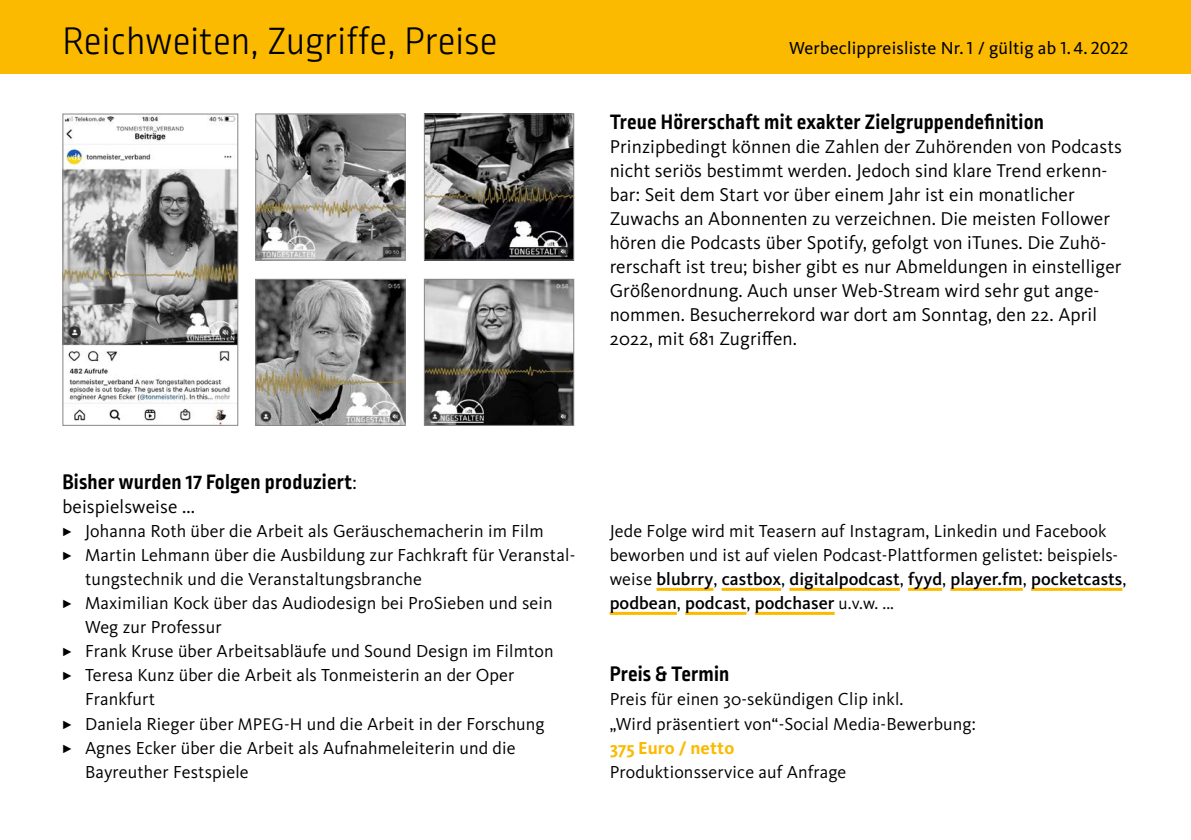
<style>
.page{position:relative;width:1191px;height:840px;background:#fff}
.page>*{position:absolute;margin:0;border:0;box-sizing:border-box;transform-origin:0 0}
.t1{font:300 40px "Ropa Sans Pro";color:#000}
.t2{font:700 22px "Ropa Sans Pro";letter-spacing:.01em;color:#000}
.t3{font:19.2px/24px "Kievit OT";letter-spacing:.005em;color:#000}
.t4{font:18px/24px "Kievit OT";letter-spacing:.01em;color:#000}
.t5{font:18px "Kievit OT";letter-spacing:.01em;color:#000}
.t6{font:700 18px "Kievit OT";letter-spacing:.01em;color:#fbba00}
.s1{font-family:"Kievit OT";font-weight:400;font-size:19.2px}
.s2{font-size:17.4px}
.s3{font-weight:500}
.s4{font-size:17.2px}
</style>
<div class="page">
<div style="left:0;top:0;width:1191px;height:74px;background:#fbba00"></div>
<hr style="left:656px;top:587px;width:57px;height:3px;background:#fbba00">
<hr style="left:721px;top:587px;width:60px;height:3px;background:#fbba00">
<hr style="left:789px;top:587px;width:111px;height:3px;background:#fbba00">
<hr style="left:908px;top:587px;width:34px;height:3px;background:#fbba00">
<hr style="left:950px;top:587px;width:72px;height:3px;background:#fbba00">
<hr style="left:1031px;top:587px;width:91px;height:3px;background:#fbba00">
<hr style="left:609px;top:611px;width:68px;height:3px;background:#fbba00">
<hr style="left:685px;top:611px;width:61px;height:3px;background:#fbba00">
<hr style="left:755px;top:611px;width:79px;height:3px;background:#fbba00">
<img style="left:426px;top:115px;width:146px;height:143px">
<div style="left:424px;top:113px;width:150px;height:147px;border:1px solid #878786"></div>
<img style="left:64px;top:115px;width:172px;height:308px">
<div style="left:62px;top:113px;width:176px;height:312px;border:1px solid #878786"></div>
<img style="left:257px;top:281px;width:146px;height:142px">
<div style="left:255px;top:279px;width:150px;height:146px;border:1px solid #878786"></div>
<img style="left:426px;top:281px;width:146px;height:142px">
<div style="left:424px;top:279px;width:150px;height:146px;border:1px solid #878786"></div>
<img style="left:257px;top:115px;width:146px;height:143px">
<div style="left:255px;top:113px;width:150px;height:147px;border:1px solid #878786"></div>
<h1 class="t1" style="left:62px;top:20px;width:437px">Reichweiten, Zugriffe, Preise</h1>
<p class="t5" style="left:789px;top:37px;width:341px">Werbeclippreisliste Nr. 1 / gültig ab 1. 4. 2022</p>
<p class="t2" style="left:609px;top:109px;width:436px">Treue Hörerschaft mit exakter Zielgruppendefinition</p>
<p class="t3" style="left:609px;top:134px;width:514px">Prinzipbedingt können die Zahlen der Zuhörenden von Podcasts nicht seriös bestimmt werden. Jedoch sind klare Trend erkenn&shy;bar: Seit dem Start vor über einem Jahr ist ein monatlicher Zuwachs an Abonnenten zu verzeichnen. Die meisten Follower hören die Podcasts über Spotify, gefolgt von iTunes. Die Zuhö&shy;rerschaft ist treu; bisher gibt es nur Abmeldungen in einstelliger Größenordnung. Auch unser Web-Stream wird sehr gut ange&shy;nommen. Besucherrekord war dort am Sonntag, den 22. April 2022, mit 681 Zugriffen.</p>
<p class="t2" style="left:62px;top:469px;width:296px">Bisher wurden 17 Folgen produziert<span class="s1">:</span></p>
<p class="t3" style="left:62px;top:494px;width:134px">beispielsweise ...</p>
<p class="t4" style="left:85px;top:519px;width:492px">Johanna Roth über die Arbeit als Geräuschemacherin im Film Martin Lehmann über die Ausbildung zur Fachkraft für Veranstal&shy;tungstechnik und die Veranstaltungsbranche<br>Maximilian Kock über das Audiodesign bei ProSieben und sein Weg zur Professur<br>Frank Kruse über Arbeitsabläufe und Sound Design im Filmton Teresa Kunz über die Arbeit als Tonmeisterin an der Oper Frankfurt<br>Daniela Rieger über <span class="s2">MPEG</span>-<span class="s2">H</span> und die Arbeit in der Forschung Agnes Ecker über die Arbeit als Aufnahmeleiterin und die Bayreuther Festspiele</p>
<p class="t4" style="left:609px;top:519px;width:518px">Jede Folge wird mit Teasern auf Instagram, Linkedin und Facebook beworben und ist auf vielen Podcast-Plattformen gelistet: beispiels&shy;weise <span class="s3">blubrry</span>, <span class="s3">castbox</span>, <span class="s3">digitalpodcast</span>, <span class="s3">fyyd</span>, <span class="s3">player.fm</span>, <span class="s3">pocketcasts</span>, <span class="s3">podbean</span>, <span class="s3">podcast</span>, <span class="s3">podchaser</span> <span class="s4">u.v.w. ...</span></p>
<p class="t2" style="left:609px;top:661px;width:121px">Preis &amp; Termin</p>
<p class="t4" style="left:609px;top:687px;width:367px">Preis für einen 30-sekündigen Clip inkl.<br>„Wird präsentiert von“-Social Media-Bewerbung:</p>
<p class="t6" style="left:609px;top:736px;width:126px">375 Euro / netto</p>
<p class="t4" style="left:609px;top:758px;width:238px">Produktionsservice auf Anfrage</p>
</div>
